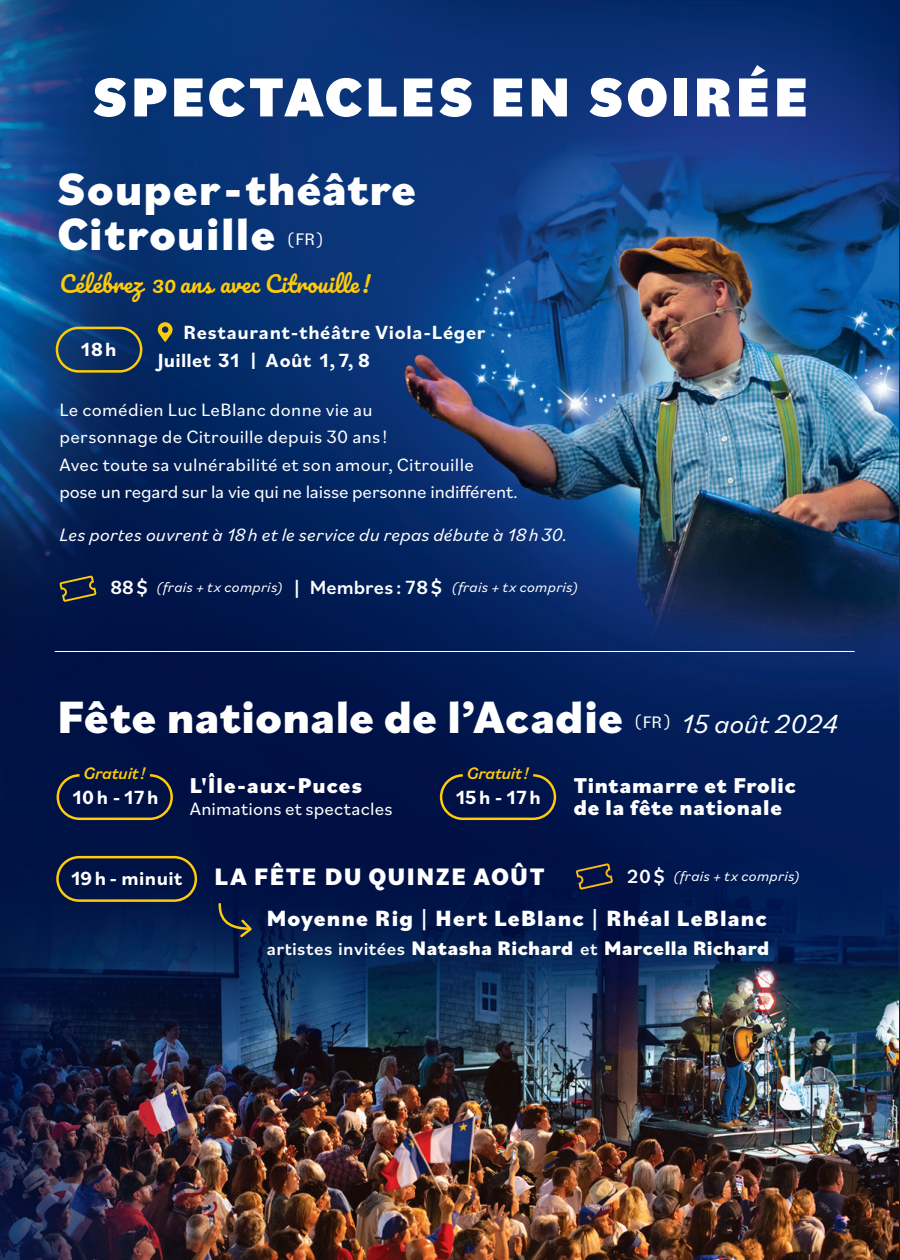
<style>
.page{position:relative;width:900px;height:1260px;background:#fff}
.page>*{position:absolute;margin:0;border:0;box-sizing:border-box;transform-origin:0 0}
.t1{font:900 57.5px "Bilo";letter-spacing:.06em;color:#fff}
.t2{font:800 47.5px/45px "Bilo";letter-spacing:.02em;color:#fff}
.t3{font:italic 27.5px "Bilo";letter-spacing:.01em;color:#fff}
.t4{font:800 25px "Bilo";letter-spacing:.06em;color:#fff}
.t5{font:800 23px "Bilo";letter-spacing:.05em;color:#fff}
.t6{font:800 22.5px/22.5px "Bilo";letter-spacing:.035em;color:#fff}
.t7{font:22.5px "Pacifico";letter-spacing:.02em;color:#feca0a}
.t8{font:800 20.5px "Bilo";letter-spacing:.02em;color:#fff}
.t9{font:700 20px/27.5px "Bilo";letter-spacing:.03em;color:#fff}
.t10{font:18.75px/27.5px "Bilo";letter-spacing:.015em;color:#fff}
.t11{font:italic 18.75px "Bilo";letter-spacing:.01em;color:#fff}
.t12{font:italic 500 17.5px "Bilo";letter-spacing:-.01em;color:#feca0a}
.t13{font:17.5px "Bilo";color:#fff}
.t14{font:italic 15px "Bilo";letter-spacing:.02em;color:#fff}
.s1{font-size:18.75px}
.s2{font-weight:500;font-style:normal;font-size:20px}
.s3{font-family:"Nohemi";font-style:normal;font-size:20px}
.s4{font-family:"Montserrat";font-weight:500}
.s5{font-weight:500;font-size:18.75px}
</style>
<div class="page">
<img style="left:0;top:0;width:899px;height:1260px">
<div style="left:56px;top:327px;width:86px;height:46px;border:2px solid #feca0a;border-radius:22px"></div>
<div style="left:57px;top:774px;width:116px;height:46px;border:2px solid #feca0a;border-radius:22px"></div>
<div style="left:440px;top:774px;width:116px;height:46px;border:2px solid #feca0a;border-radius:22px"></div>
<hr style="left:899px;top:0;width:1px;height:1260px;background:#152d5c">
<svg style="left:58px;top:577px;width:39px;height:26px"></svg>
<div style="left:56px;top:856px;width:141px;height:46px;border:2px solid #feca0a;border-radius:22px"></div>
<svg style="left:575px;top:864px;width:39px;height:27px"></svg>
<svg style="left:217px;top:902px;width:37px;height:37px"></svg>
<svg style="left:157px;top:322px;width:16px;height:20px"></svg>
<hr style="left:55px;top:651px;width:800px;height:1px;background:#fff">
<p class="t1" style="left:93px;top:58px;width:717px">SPECTACLES EN SOIRÉE</p>
<p class="t2" style="left:58px;top:165px;width:360px">Souper-théâtre<br>Citrouille</p>
<p class="t13" style="left:287px;top:227px;width:38px">(FR)</p>
<p class="t7" style="left:60px;top:272px;width:312px">Célébrez 30 ans avec Citrouille !</p>
<p class="t9" style="left:81px;top:334px;width:37px">18h</p>
<p class="t9" style="left:158px;top:318px;width:329px;text-indent:26px">Restaurant-théâtre Viola-Léger<br>Juillet 31 <span class="s1">|</span> Août 1, 7, 8</p>
<p class="t10" style="left:59px;top:395px;width:460px">Le comédien Luc LeBlanc donne vie au<br>personnage de Citrouille depuis 30 ans!<br>Avec toute sa vulnérabilité et son amour, Citrouille<br>pose un regard sur la vie qui ne laisse personne indifférent.</p>
<p class="t11" style="left:59px;top:522px;width:510px">Les portes ouvrent à 18h et le service du repas débute à 18h30.</p>
<p class="t14" style="left:111px;top:577px;width:469px"><span class="s2">88$</span> (frais + tx compris) <span class="s3">|</span> <span class="s2">Membres : 78$</span> (frais + tx compris)</p>
<p class="t2" style="left:58px;top:692px;width:567px">Fête nationale de l’Acadie</p>
<p class="t3" style="left:634px;top:705px;width:206px"><sup>(FR)</sup> 15 août 2024</p>
<p class="t12" style="left:83px;top:761px;width:63px">Gratuit!</p>
<p class="t12" style="left:467px;top:761px;width:63px">Gratuit!</p>
<p class="t6" style="left:190px;top:774px;width:174px">L'Île-aux-Puces</p>
<p class="t10" style="left:190px;top:794px;width:204px">Animations et spectacles</p>
<p class="t9" style="left:72px;top:783px;width:88px">10h - 17h</p>
<p class="t9" style="left:456px;top:783px;width:87px">15h - 17h</p>
<p class="t6" style="left:574px;top:773px;width:224px">Tintamarre et Frolic de la fête nationale</p>
<p class="t9" style="left:71px;top:864px;width:113px">19h - minuit</p>
<p class="t4" style="left:214px;top:860px;width:332px">LA FÊTE DU QUINZE AOÛT</p>
<p class="t14" style="left:627px;top:865px;width:174px"><span class="s2">20$</span> (frais + tx compris)</p>
<p class="t5" style="left:267px;top:903px;width:502px">Moyenne Rig <span class="s4">|</span> Hert LeBlanc <span class="s4">|</span> Rhéal LeBlanc</p>
<p class="t8" style="left:267px;top:934px;width:504px"><span class="s5">artistes invitées</span> Natasha Richard <span class="s5">et</span> Marcella Richard</p>
</div>
